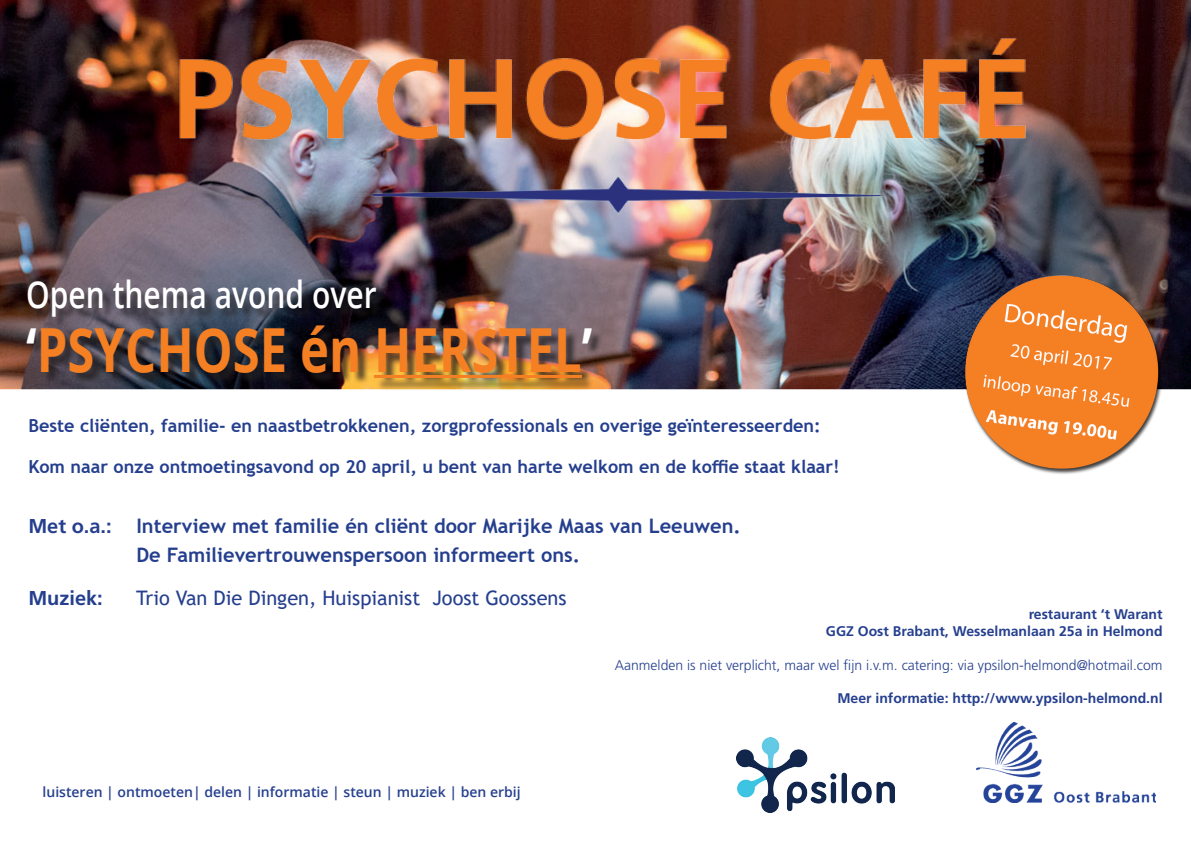
<style>
.page{position:relative;width:1191px;height:842px;background:#fff}
.page>*{position:absolute;margin:0;border:0;box-sizing:border-box;transform-origin:0 0}
.t1{font:700 60.8px "Open Sans";color:#f57f23;scale:.81 1}
.t2{font:600 37.2px "Open Sans";color:#fff;scale:.81 1}
.t3{font:700 20px/29px "Trebuchet MS";color:#253f8e}
.t4{font:20px "Trebuchet MS";color:#253f8e}
.t5{font:700 20px "Frutiger LT Std";color:#253f8e}
.t6{font:700 18px "Trebuchet MS";color:#253f8e}
.t7{font:700 14px/16.8px "Frutiger LT Std";color:#253f8e;text-align:right}
.t8{font:300 14px "Frutiger LT Std";color:#253f8e}
.t9{font:600 14px "Open Sans";color:#253f8e}
.s1{color:#fff}
.s2{font-family:"Frutiger LT Std"}
</style>
<div class="page">
<img style="left:0;top:0;width:1191px;height:390px">
<img style="left:69px;top:0;width:1112px;height:390px">
<div style="left:29px;top:281px;width:575px;height:109px;background:#231f20;opacity:.75"></div>
<hr style="left:374px;top:375px;width:208px;height:3px;background:#f57f23">
<img style="left:736px;top:737px;width:158px;height:75px">
<img style="left:976px;top:722px;width:179px;height:80px">
<img style="left:955px;top:264px;width:216px;height:210px">
<h2 class="t2" style="left:26px;top:268px;width:434px">Open thema avond over</h2>
<h1 class="t1" style="left:26px;top:307px;width:700px"><span class="s1">‘</span>PSYCHOSE én HERSTEL<span class="s1">’</span></h1>
<p class="t6" style="left:28px;top:414px;width:794px">Beste cliënten, familie- en naastbetrokkenen, zorgprofessionals en overige geïnteresseerden:</p>
<p class="t6" style="left:28px;top:455px;width:813px">Kom naar onze ontmoetingsavond op 20 april, u bent van harte welkom en de koffie staat klaar!</p>
<p class="t3" style="left:136px;top:511px;width:606px;text-indent:-108px"><span class="s2">Met o.a.:</span> Interview met familie én cliënt door Marijke Maas van Leeuwen.<br>De Familievertrouwenspersoon informeert ons.</p>
<p class="t5" style="left:28px;top:586px;width:76px">Muziek:</p>
<p class="t4" style="left:136px;top:585px;width:432px">Trio Van Die Dingen, Huispianist Joost Goossens</p>
<p class="t7" style="left:826px;top:606px;width:338px">restaurant ‘t Warant<br>GGZ Oost Brabant, Wesselmanlaan 25a in Helmond</p>
<p class="t8" style="left:615px;top:657px;width:549px">Aanmelden is niet verplicht, maar wel fijn i.v.m. catering: via ypsilon-helmond@hotmail.com</p>
<p class="t7" style="left:837px;top:690px;width:327px">Meer informatie: http://www.ypsilon-helmond.nl</p>
<p class="t9" style="left:43px;top:783px;width:479px">luisteren | ontmoeten| delen | informatie | steun | muziek | ben erbij</p>
</div>
